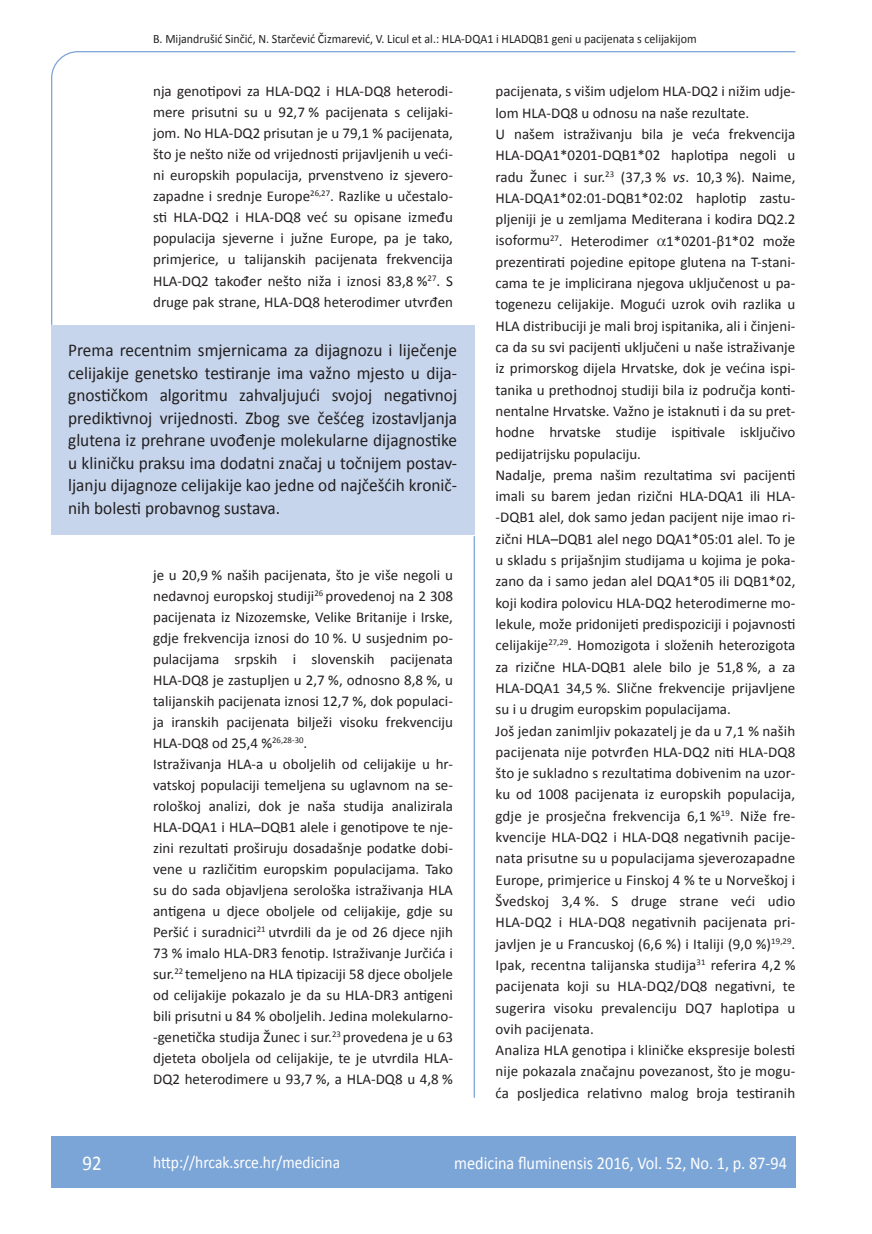
<style>
.page{position:relative;width:872px;height:1234px;background:#fff}
.page>*{position:absolute;margin:0;border:0;box-sizing:border-box;transform-origin:0 0}
.t1{font:21px "Calibri";color:#fff;scale:.9 1}
.t2{font:18px/22.5px "Calibri";color:#231f20;text-align:justify;scale:.96 1}
.t3{font:18px "Calibri";color:#fff;scale:.9 1}
.t4{font:17.25px "Calibri";color:#fff;scale:.9 1}
.t5{font:15px/21.3px "Calibri";color:#231f20}
.t6{font:12.75px "Calibri";color:#231f20;scale:.94 1}
.s1{font-style:italic}
</style>
<div class="page">
<svg style="left:51px;top:51px;width:745px;height:275px"></svg>
<hr style="left:473px;top:536px;width:2px;height:561px;background:#7ca5d7">
<div style="left:51px;top:1135px;width:744px;height:51px;background:#7ca5d7"></div>
<div style="left:51px;top:325px;width:423px;height:209px;background:#c6d5ec"></div>
<svg style="left:657px;top:238px;width:9px;height:7px"></svg>
<p class="t6" style="left:153px;top:30px;width:580px">B. Mijandrušić Sinčić, N. Starčević Čizmarević, V. Licul et al.: HLA-DQA1 i HLADQB1 geni u pacijenata s celijakijom</p>
<p class="t5" style="left:153px;top:80px;width:301px;text-align:justify">nja genotipovi za HLA-DQ2 i HLA-DQ8 heterodi&shy;mere prisutni su u 92,7 % pacijenata s celijaki&shy;jom. No HLA-DQ2 prisutan je u 79,1 % pacijenata, što je nešto niže od vrijednosti prijavljenih u veći&shy;ni europskih populacija, prvenstveno iz sjevero&shy;zapadne i srednje Europe<sup>26,27</sup>. Razlike u učestalo&shy;sti HLA-DQ2 i HLA-DQ8 već su opisane između populacija sjeverne i južne Europe, pa je tako, primjerice, u talijanskih pacijenata frekvencija HLA-DQ2 također nešto niža i iznosi 83,8 %<sup>27</sup>. S druge pak strane, HLA-DQ8 heterodimer utvrđen</p>
<p class="t2" style="left:68px;top:338px;width:407px">Prema recentnim smjernicama za dijagnozu i liječenje celijakije genetsko testiranje ima važno mjesto u dija&shy;gnostičkom algoritmu zahvaljujući svojoj negativnoj prediktivnoj vrijednosti. Zbog sve češćeg izostavljanja glutena iz prehrane uvođenje molekularne dijagnostike u kliničku praksu ima dodatni značaj u točnijem postav&shy;ljanju dijagnoze celijakije kao jedne od najčešćih kronič&shy;nih bolesti probavnog sustava.</p>
<p class="t5" style="left:153px;top:563px;width:301px">je u 20,9 % naših pacijenata, što je više negoli u nedavnoj europskoj studiji<sup>26</sup> provedenoj na 2 308 pacijenata iz Nizozemske, Velike Britanije i Irske, gdje frekvencija iznosi do 10 %. U susjednim po&shy;pulacijama srpskih i slovenskih pacijenata HLA-DQ8 je zastupljen u 2,7 %, odnosno 8,8 %, u talijanskih pacijenata iznosi 12,7 %, dok populaci&shy;ja iranskih pacijenata bilježi visoku frekvenciju HLA-DQ8 od 25,4 %<sup>26,28-30</sup>.<br>Istraživanja HLA-a u oboljelih od celijakije u hr&shy;vatskoj populaciji temeljena su uglavnom na se&shy;rološkoj analizi, dok je naša studija analizirala HLA-DQA1 i HLA–DQB1 alele i genotipove te nje&shy;zini rezultati proširuju dosadašnje podatke dobi&shy;vene u različitim europskim populacijama. Tako su do sada objavljena serološka istraživanja HLA antigena u djece oboljele od celijakije, gdje su Peršić i suradnici<sup>21</sup> utvrdili da je od 26 djece njih 73 % imalo HLA-DR3 fenotip. Istraživanje Jurčića i sur.<sup>22</sup> temeljeno na HLA tipizaciji 58 djece oboljele od celijakije pokazalo je da su HLA-DR3 antigeni bili prisutni u 84 % oboljelih. Jedina molekularno--genetička studija Žunec i sur.<sup>23</sup> provedena je u 63 djeteta oboljela od celijakije, te je utvrdila HLA-DQ2 heterodimere u 93,7 %, a HLA-DQ8 u 4,8 %</p>
<p class="t5" style="left:495px;top:80px;width:301px">pacijenata, s višim udjelom HLA-DQ2 i nižim udje&shy;lom HLA-DQ8 u odnosu na naše rezultate.<br>U našem istraživanju bila je veća frekvencija HLA-DQA1*0201-DQB1*02 haplotipa negoli u radu Žunec i sur.<sup>23</sup> (37,3 % <span class="s1">vs</span>. 10,3 %). Naime, HLA-DQA1*02:01-DQB1*02:02 haplotip zastu&shy;pljeniji je u zemljama Mediterana i kodira DQ2.2 isoformu<sup>27</sup>. Heterodimer 1*0201-β1*02 može prezentirati pojedine epitope glutena na T-stani&shy;cama te je implicirana njegova uključenost u pa&shy;togenezu celijakije. Mogući uzrok ovih razlika u HLA distribuciji je mali broj ispitanika, ali i činjeni&shy;ca da su svi pacijenti uključeni u naše istraživanje iz primorskog dijela Hrvatske, dok je većina ispi&shy;tanika u prethodnoj studiji bila iz područja konti&shy;nentalne Hrvatske. Važno je istaknuti i da su pret&shy;hodne hrvatske studije ispitivale isključivo pedijatrijsku populaciju.<br>Nadalje, prema našim rezultatima svi pacijenti imali su barem jedan rizični HLA-DQA1 ili HLA--DQB1 alel, dok samo jedan pacijent nije imao ri&shy;zični HLA–DQB1 alel nego DQA1*05:01 alel. To je u skladu s prijašnjim studijama u kojima je poka&shy;zano da i samo jedan alel DQA1*05 ili DQB1*02, koji kodira polovicu HLA-DQ2 heterodimerne mo&shy;lekule, može pridonijeti predispoziciji i pojavnosti celijakije<sup>27,29</sup>. Homozigota i složenih heterozigota za rizične HLA-DQB1 alele bilo je 51,8 %, a za HLA-DQA1 34,5 %. Slične frekvencije prijavljene su i u drugim europskim populacijama.<br>Još jedan zanimljiv pokazatelj je da u 7,1 % naših pacijenata nije potvrđen HLA-DQ2 niti HLA-DQ8 što je sukladno s rezultatima dobivenim na uzor&shy;ku od 1008 pacijenata iz europskih populacija, gdje je prosječna frekvencija 6,1 %<sup>19</sup>. Niže fre&shy;kvencije HLA-DQ2 i HLA-DQ8 negativnih pacije&shy;nata prisutne su u populacijama sjeverozapadne Europe, primjerice u Finskoj 4 % te u Norveškoj i Švedskoj 3,4 %. S druge strane veći udio HLA-DQ2 i HLA-DQ8 negativnih pacijenata pri&shy;javljen je u Francuskoj (6,6 %) i Italiji (9,0 %)<sup>19,29</sup>.<br>Ipak, recentna talijanska studija<sup>31</sup> referira 4,2 % pacijenata koji su HLA-DQ2/DQ8 negativni, te sugerira visoku prevalenciju DQ7 haplotipa u ovih pacijenata.<br>Analiza HLA genotipa i kliničke ekspresije bolesti nije pokazala značajnu povezanost, što je mogu&shy;ća posljedica relativno malog broja testiranih</p>
<h1 class="t1" style="left:82px;top:1149px;width:23px">92</h1>
<p class="t4" style="left:153px;top:1150px;width:209px">http://hrcak.srce.hr/medicina</p>
<p class="t3" style="left:454px;top:1151px;width:371px">medicina fluminensis 2016, Vol. 52, No. 1, p. 87-94</p>
</div>
